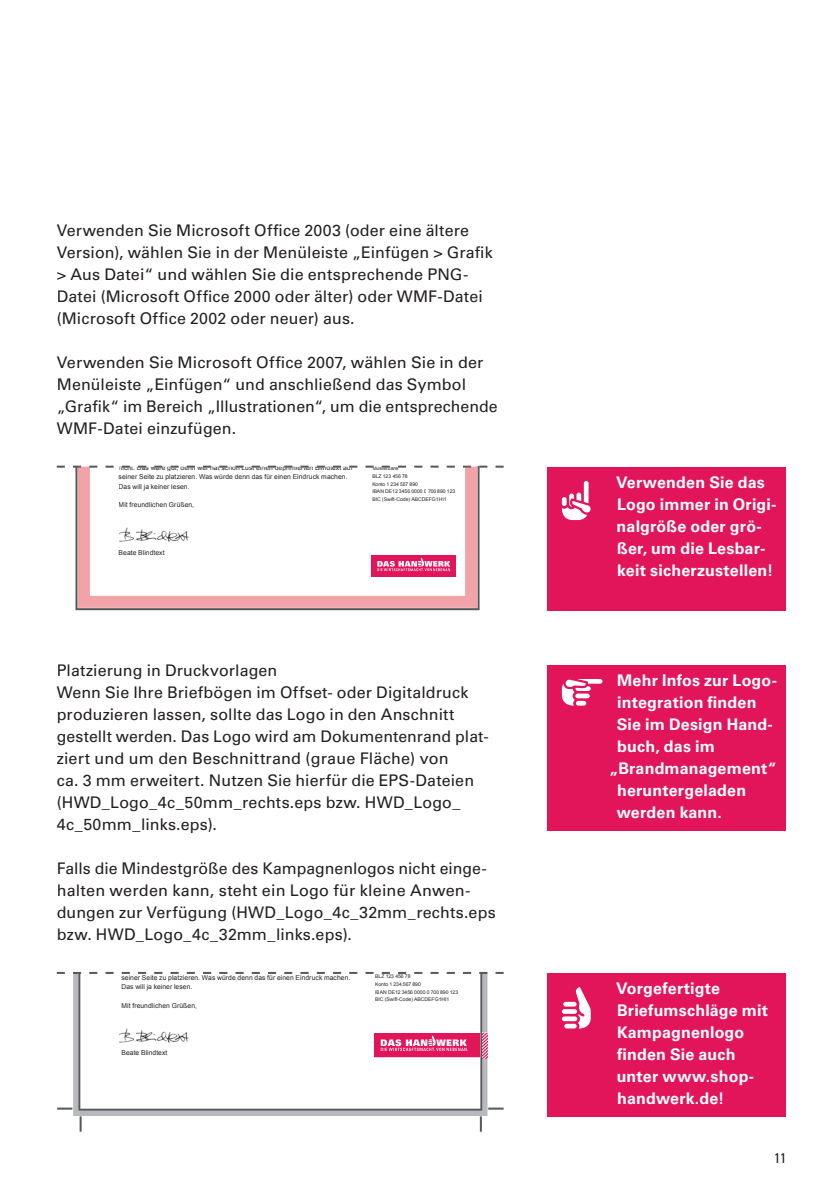
<style>
.page{position:relative;width:840px;height:1191px;background:#fff}
.page>*{position:absolute;margin:0;border:0;box-sizing:border-box;transform-origin:0 0}
.t1{font:16px/22px "Univers LT Std";letter-spacing:.005em;color:#231f20}
.t2{font:700 16px/22px "Univers LT Std";letter-spacing:.01em;color:#fff}
.t3{font:condensed 14px "Univers LT Std";color:#231f20}
.t4{font:6.8px/9.4px "Arial";letter-spacing:.01em;color:#231f20}
.t5{font:5px/7.6px "Arial";color:#231f20}
</style>
<div class="page">
<div style="left:547px;top:467px;width:238px;height:143px;background:#e3155a"></div>
<svg style="left:561px;top:481px;width:30px;height:39px"></svg>
<div style="left:547px;top:665px;width:238px;height:165px;background:#e3155a"></div>
<svg style="left:561px;top:679px;width:41px;height:26px"></svg>
<div style="left:547px;top:973px;width:238px;height:143px;background:#e3155a"></div>
<svg style="left:561px;top:987px;width:29px;height:41px"></svg>
<svg style="left:75px;top:466px;width:404px;height:144px;background:#767678"></svg>
<svg style="left:57px;top:465px;width:8px;height:2px"></svg>
<svg style="left:105px;top:465px;width:252px;height:1px"></svg>
<svg style="left:365px;top:465px;width:90px;height:1px"></svg>
<svg style="left:479px;top:465px;width:8px;height:2px"></svg>
<svg style="left:495px;top:465px;width:8px;height:2px"></svg>
<svg style="left:78px;top:466px;width:399px;height:142px"></svg>
<svg style="left:462px;top:465px;width:9px;height:2px"></svg>
<svg style="left:89px;top:465px;width:8px;height:2px"></svg>
<svg style="left:73px;top:465px;width:8px;height:2px"></svg>
<img style="left:114px;top:523px;width:80px;height:24px">
<svg style="left:73px;top:1001px;width:414px;height:115px;background:#b1b2b4"></svg>
<svg style="left:78px;top:1001px;width:404px;height:109px"></svg>
<img style="left:117px;top:1022px;width:83px;height:26px">
<div style="left:122px;top:1003px;width:74px;height:6px;background:#fff"></div>
<div style="left:122px;top:1050px;width:45px;height:5px;background:#fff"></div>
<div style="left:385px;top:997px;width:28px;height:5px;background:#fff"></div>
<svg style="left:57px;top:1107px;width:15px;height:2px"></svg>
<svg style="left:80px;top:1116px;width:2px;height:15px"></svg>
<svg style="left:479px;top:1116px;width:2px;height:15px"></svg>
<svg style="left:488px;top:1107px;width:15px;height:2px"></svg>
<svg style="left:57px;top:972px;width:446px;height:29px"></svg>
<svg style="left:374px;top:1032px;width:113px;height:26px;background:#e74f82"></svg>
<div style="left:114px;top:1023px;width:82px;height:25px;background:#fff"></div>
<img style="left:118px;top:1028px;width:71px;height:15px">
<p class="t1" style="left:57px;top:220px;width:437px">Verwenden Sie Microsoft Office 2003 (oder eine ältere Version), wählen Sie in der Menüleiste „Einfügen &gt; Grafik &gt; Aus Datei“ und wählen Sie die entsprechende PNG-Datei (Microsoft Office 2000 oder älter) oder WMF-Datei (Micro soft Office 2002 oder neuer) aus.</p>
<p class="t1" style="left:57px;top:352px;width:442px">Verwenden Sie Microsoft Office 2007, wählen Sie in der Menüleiste „Einfügen“ und anschließend das Symbol „Grafik“ im Bereich „Illustrationen“, um die entsprechende WMF-Datei einzufügen.</p>
<p class="t4" style="left:118px;top:462px;width:235px">nicht. Das wäre gut, denn wer hat schon Lust einen deprimierten Blindtext auf seiner Seite zu platzieren. Was würde denn das für einen Eindruck machen.<br>Das will ja keiner lesen.</p>
<p class="t4" style="left:118px;top:500px;width:77px">Mit freundlichen Grüßen,</p>
<p class="t4" style="left:118px;top:547px;width:47px">Beate Blindtext</p>
<p class="t5" style="left:372px;top:465px;width:84px">Musterbank<br>BLZ 123 456 78<br>Konto 1 234 567 890<br>IBAN DE12 3456 0000 0 700 890 123<br>BIC (Swift-Code) ABCDEFG1HI1</p>
<p class="t1" style="left:57px;top:660px;width:433px">Platzierung in Druckvorlagen<br>Wenn Sie Ihre Briefbögen im Offset- oder Digitaldruck pro duzieren lassen, sollte das Logo in den Anschnitt gestellt werden. Das Logo wird am Dokumentenrand plat&shy;ziert und um den Beschnittrand (graue Fläche) von<br>ca. 3 mm er weitert. Nutzen Sie hierfür die EPS-Dateien (HWD_Logo_4c_50mm_rechts.eps bzw. HWD_Logo_ 4c_50mm_links.eps).</p>
<p class="t1" style="left:57px;top:858px;width:440px">Falls die Mindestgröße des Kampagnenlogos nicht einge&shy;halten werden kann, steht ein Logo für kleine Anwen&shy;dungen zur Verfügung (HWD_Logo_4c_32mm_rechts.eps bzw. HWD_Logo_4c_32mm_links.eps).</p>
<p class="t4" style="left:121px;top:972px;width:230px">seiner Seite zu platzieren. Was würde denn das für einen Eindruck machen.<br>Das will ja keiner lesen.</p>
<p class="t4" style="left:121px;top:1001px;width:77px">Mit freundlichen Grüßen,</p>
<p class="t4" style="left:121px;top:1048px;width:47px">Beate Blindtext</p>
<p class="t5" style="left:375px;top:972px;width:84px">BLZ 123 456 78<br>Konto 1 234 567 890<br>IBAN DE12 3456 0000 0 700 890 123<br>BIC (Swift-Code) ABCDEFG1HI1</p>
<p class="t2" style="left:615px;top:472px;width:162px">Verwenden Sie das<br>Logo immer in Origi&shy;nalgröße oder grö&shy;ßer, um die Lesbar&shy;keit sicherzustellen!</p>
<p class="t2" style="left:617px;top:670px;width:161px">Mehr Infos zur Logo-</p>
<p class="t2" style="left:617px;top:692px;width:141px">integration finden</p>
<p class="t2" style="left:616px;top:714px;width:157px">Sie im Design Hand-</p>
<p class="t2" style="left:617px;top:736px;width:99px">buch, das im</p>
<p class="t2" style="left:609px;top:758px;width:169px">„Brandmanagement“</p>
<p class="t2" style="left:616px;top:780px;width:130px">her untergeladen</p>
<p class="t2" style="left:616px;top:802px;width:107px">werden kann.</p>
<p class="t2" style="left:615px;top:978px;width:153px">Vorgefertigte<br>Brief umschläge mit<br>Kampagnenlogo finden Sie auch unter www.shop&shy;handwerk.de!</p>
<p class="t3" style="left:773px;top:1151px;width:14px">11</p>
</div>
